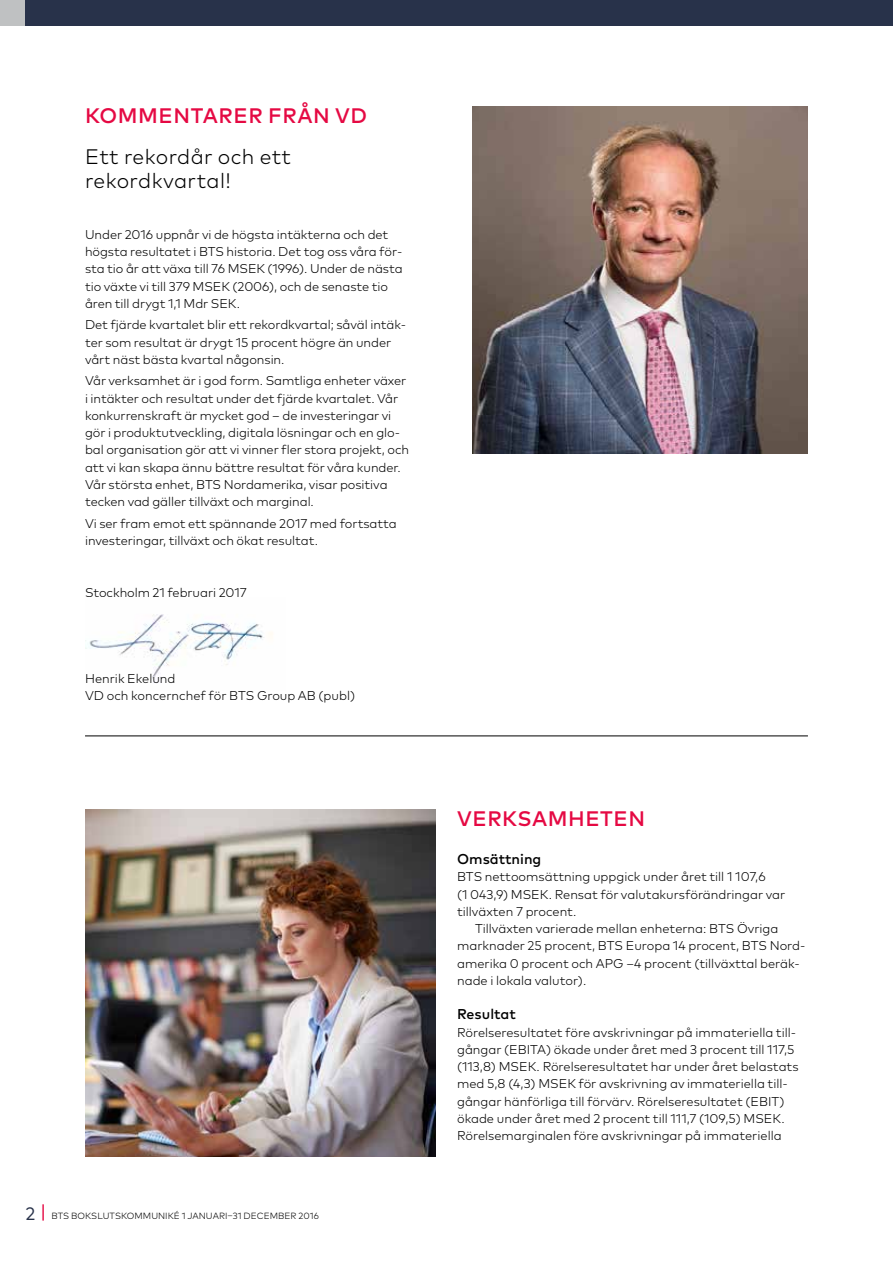
<style>
.page{position:relative;width:893px;height:1263px;background:#fff}
.page>*{position:absolute;margin:0;border:0;box-sizing:border-box;transform-origin:0 0}
.t1{font:300 21px/24px "Mark OT";letter-spacing:.02em;color:#000}
.t2{font:500 21px "Mark OT";letter-spacing:.025em;color:#e50943}
.t3{font:500 14.25px "Mark OT";color:#000}
.t4{font:300 12.75px/17.2px "Mark OT";letter-spacing:-.005em;color:#000}
.t5{font:300 9px "Mark OT";letter-spacing:.005em;color:#000}
.s1{font-weight:400;font-size:18px;color:#28324a}
.s2{font-weight:400;font-size:19.5px;color:#e50943}
</style>
<div class="page">
<div style="left:0;top:0;width:26px;height:26px;background:#bfc1c2"></div>
<div style="left:26px;top:0;width:867px;height:26px;background:#28324a"></div>
<hr style="left:85px;top:736px;width:723px;height:1px;background:#000">
<img style="left:85px;top:614px;width:188px;height:65px">
<img style="left:472px;top:106px;width:336px;height:347px">
<img style="left:85px;top:809px;width:351px;height:348px">
<h1 class="t2" style="left:85px;top:102px;width:283px">KOMMENTARER FRÅN VD</h1>
<h1 class="t1" style="left:85px;top:144px;width:208px">Ett rekordår och ett rekordkvartal!</h1>
<p class="t4" style="left:85px;top:226px;width:319px">Under 2016 uppnår vi de högsta intäkterna och det högsta resultatet i BTS historia. Det tog oss våra för&shy;sta tio år att växa till 76 MSEK (1996). Under de nästa tio växte vi till 379 MSEK (2006), och de senaste tio åren till drygt 1,1 Mdr SEK.</p>
<p class="t4" style="left:85px;top:316px;width:322px">Det fjärde kvartalet blir ett rekordkvartal; såväl intäk&shy;ter som resultat är drygt 15 procent högre än under vårt näst bästa kvartal någonsin.</p>
<p class="t4" style="left:85px;top:372px;width:326px">Vår verksamhet är i god form. Samtliga enheter växer i intäkter och resultat under det fjärde kvartalet. Vår konkurrenskraft är mycket god – de investeringar vi gör i produktutveckling, digitala lösningar och en glo&shy;bal organisation gör att vi vinner fler stora projekt, och att vi kan skapa ännu bättre resultat för våra kunder.<br>Vår största enhet, BTS Nordamerika, visar positiva tecken vad gäller tillväxt och marginal.</p>
<p class="t4" style="left:85px;top:514px;width:313px">Vi ser fram emot ett spännande 2017 med fortsatta investeringar, tillväxt och ökat resultat.</p>
<p class="t4" style="left:85px;top:583px;width:163px">Stockholm 21 februari 2017</p>
<p class="t4" style="left:85px;top:670px;width:272px">Henrik Ekelund<br>VD och koncernchef för BTS Group AB (publ)</p>
<p class="t5" style="left:26px;top:1210px;width:295px"><span class="s1">2</span> <span class="s2">|</span> BTS BOKSLUTSKOMMUNIKÉ 1 JANUARI–31 DECEMBER 2016</p>
<h1 class="t2" style="left:457px;top:805px;width:189px">VERKSAMHETEN</h1>
<p class="t3" style="left:457px;top:850px;width:86px">Omsättning</p>
<p class="t4" style="left:457px;top:868px;width:330px">BTS nettoomsättning uppgick under året till 1 107,6<br>(1 043,9) MSEK. Rensat för valutakursförändringar var tillväxten 7 procent.</p>
<p class="t4" style="left:457px;top:920px;width:350px;text-indent:18px">Tillväxten varierade mellan enheterna: BTS Övriga marknader 25 procent, BTS Europa 14 procent, BTS Nord&shy;amerika 0 procent och APG –4 procent (tillväxttal beräk&shy;nade i lokala valutor).</p>
<p class="t3" style="left:457px;top:1005px;width:60px">Resultat</p>
<p class="t4" style="left:457px;top:1023px;width:343px">Rörelseresultatet före avskrivningar på immateriella till&shy;gångar (EBITA) ökade under året med 3 procent till 117,5 (113,8) MSEK. Rörelseresultatet har under året belastats med 5,8 (4,3) MSEK för avskrivning av immateriella till&shy;gångar hänförliga till förvärv. Rörelseresultatet (EBIT) ökade under året med 2 procent till 111,7 (109,5) MSEK.<br>Rörelsemarginalen före avskrivningar på immateriella</p>
</div>
